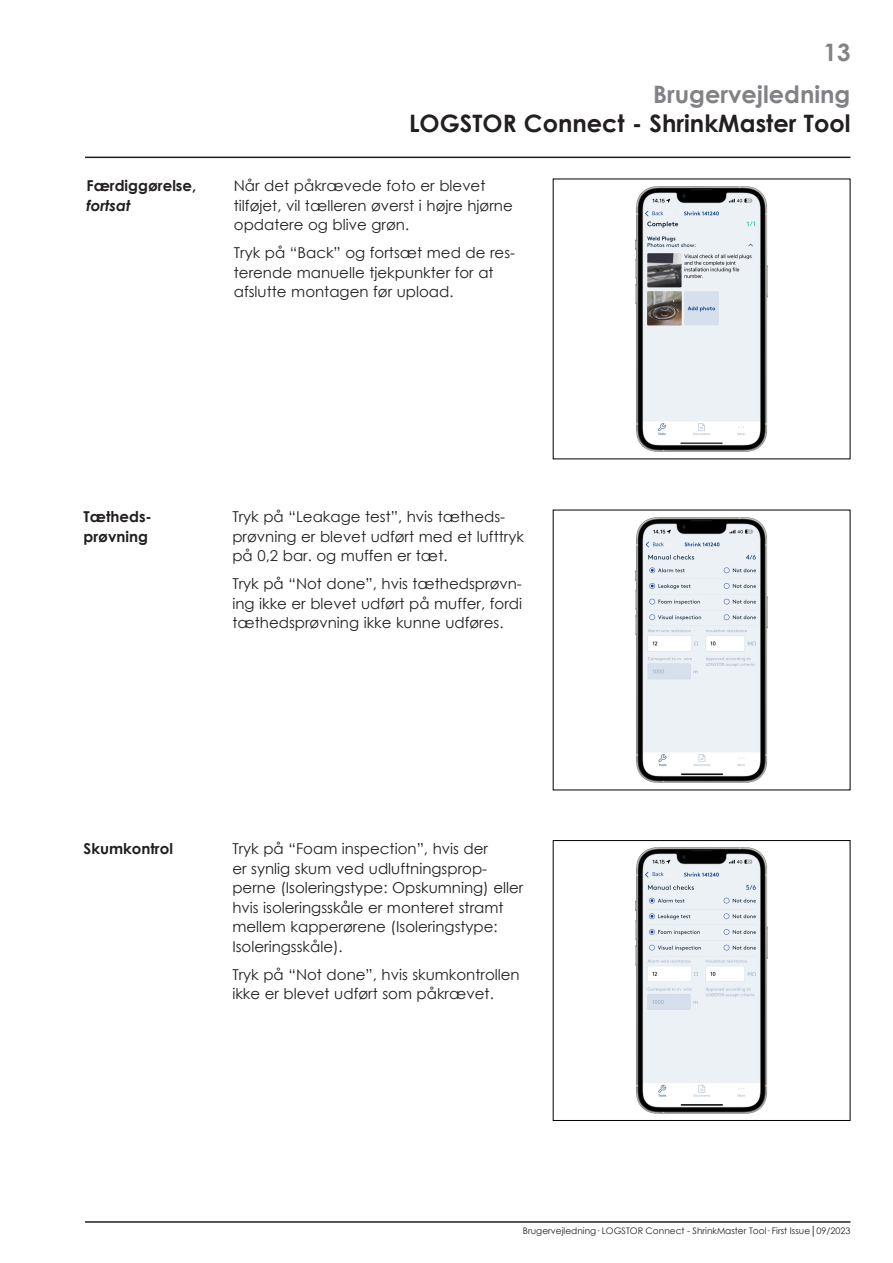
<style>
.page{position:relative;width:893px;height:1263px;background:#fff}
.page>*{position:absolute;margin:0;border:0;box-sizing:border-box;transform-origin:0 0}
.t1{font:700 24px "Century Gothic";color:#231f20}
.t2{font:700 24px/42.5px "Century Gothic";color:#808285;text-align:right}
.t3{font:15px/19.5px "Century Gothic";color:#231f20}
.t4{font:700 15px/19.5px "Century Gothic";color:#231f20}
.t5{font:italic 700 15px "Century Gothic";color:#231f20}
.t6{font:9px "Century Gothic";color:#231f20}
</style>
<div class="page">
<hr style="left:85px;top:1221px;width:765px;height:2px;background:#231f20">
<hr style="left:85px;top:157px;width:765px;height:1px;background:#231f20">
<img style="left:636px;top:186px;width:131px;height:266px">
<img style="left:636px;top:517px;width:131px;height:265px">
<img style="left:636px;top:848px;width:131px;height:265px">
<div style="left:553px;top:840px;width:297px;height:281px;border:1px solid #000"></div>
<p class="t4" style="left:87px;top:175px;width:111px">Færdiggørelse,</p>
<p class="t5" style="left:87px;top:194px;width:46px">fortsat</p>
<h1 class="t2" style="left:653px;top:30px;width:199px">13<br>Brugervejledning</h1>
<h1 class="t1" style="left:409px;top:105px;width:443px">LOGSTOR Connect - ShrinkMaster Tool</h1>
<p class="t3" style="left:234px;top:176px;width:280px">Når det påkrævede foto er blevet tilføjet, vil tælleren øverst i højre hjørne opdatere og blive grøn.</p>
<p class="t3" style="left:234px;top:243px;width:283px">Tryk på “Back” og fortsæt med de res&shy;terende manuelle tjekpunkter for at afslutte montagen før upload.</p>
<p class="t4" style="left:84px;top:506px;width:67px">Tætheds&shy;prøvning</p>
<p class="t3" style="left:232px;top:507px;width:293px">Tryk på “Leakage test”, hvis tætheds&shy;prøvning er blevet udført med et lufttryk på 0,2 bar. og muffen er tæt.</p>
<p class="t3" style="left:232px;top:574px;width:291px;text-align:justify">Tryk på “Not done”, hvis tæthedsprøvn&shy;ing ikke er blevet udført på muffer, fordi tæthedsprøvning ikke kunne udføres.</p>
<p class="t4" style="left:84px;top:838px;width:91px">Skumkontrol</p>
<p class="t3" style="left:232px;top:839px;width:293px">Tryk på “Foam inspection”, hvis der<br>er synlig skum ved udluftningsprop&shy;perne (Isoleringstype: Opskumning) eller hvis isoleringsskåle er monteret stramt mellem kapperørene (Isoleringstype:<br>Isoleringsskåle).</p>
<p class="t3" style="left:232px;top:964px;width:289px">Tryk på “Not done”, hvis skumkontrollen ikke er blevet udført som påkrævet.</p>
<p class="t6" style="left:523px;top:1225px;width:329px">Brugervejledning· LOGSTOR Connect - ShrinkMaster Tool· First Issue│09/2023</p>
</div>
